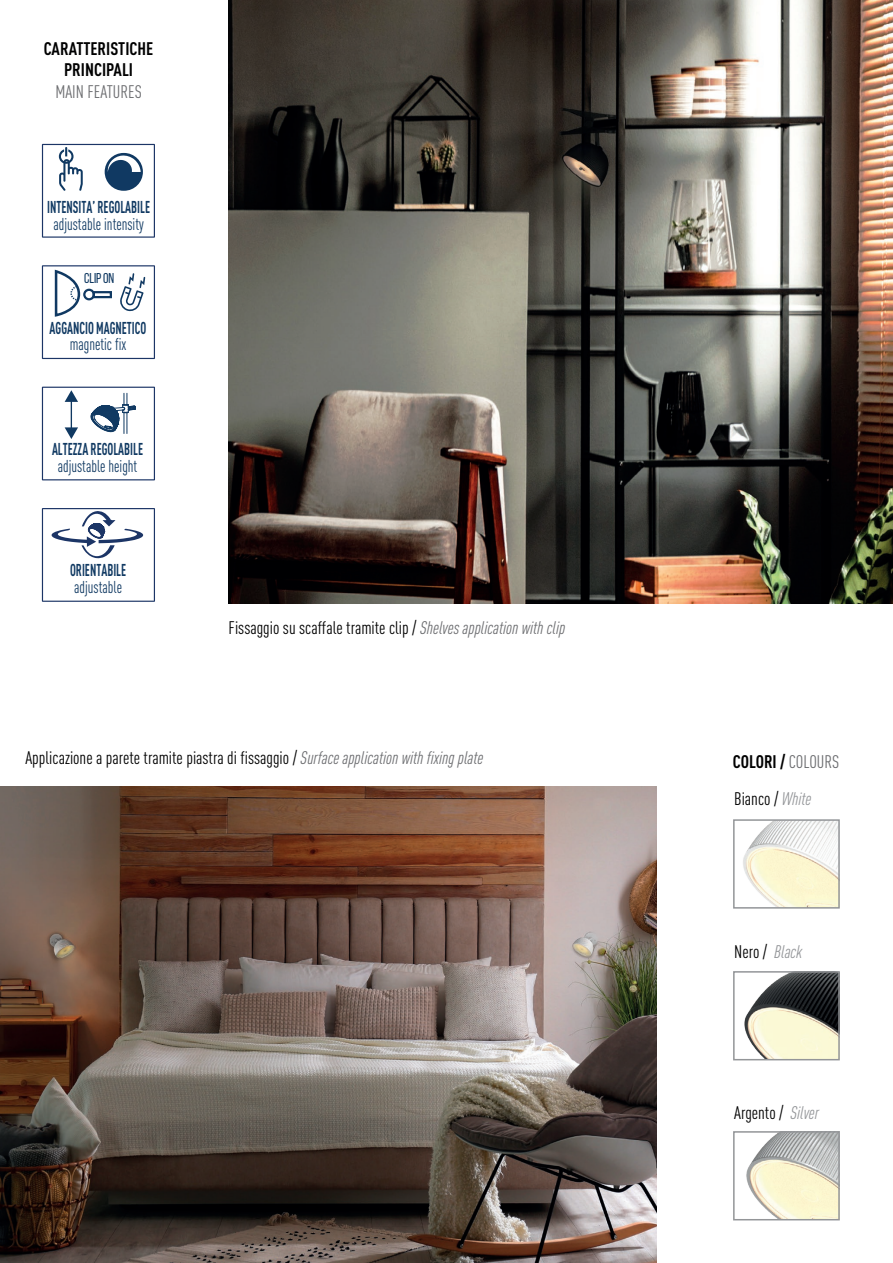
<style>
.page{position:relative;width:893px;height:1263px;background:#fff}
.page>*{position:absolute;margin:0;border:0;box-sizing:border-box;transform-origin:0 0}
.t1{font:condensed 18px "DIN Pro";color:#000001}
.t2{font:700 condensed 18px/21.6px "DIN Pro";color:#000001;text-align:center}
.t3{font:condensed 18px "DIN Pro";color:#6c6d70}
.t4{font:700 condensed 16.95px "DIN Pro";color:#103962;scale:.75 1}
.t5{font:condensed 16.95px "DIN Pro";color:#103962;scale:.9 1}
.t6{font:14.25px "Bebas Neue";letter-spacing:-.01em;color:#103962}
.s1{font-style:italic;color:#6c6d70}
.s2{font-weight:400;color:#6c6d70}
.s3{font-style:italic;color:#939598}
</style>
<div class="page">
<svg style="left:42px;top:144px;width:113px;height:94px"></svg>
<svg style="left:42px;top:265px;width:113px;height:94px"></svg>
<svg style="left:42px;top:387px;width:113px;height:93px"></svg>
<svg style="left:42px;top:508px;width:113px;height:94px"></svg>
<img style="left:229px;top:0;width:664px;height:604px">
<img style="left:0;top:787px;width:656px;height:476px">
<img style="left:743px;top:822px;width:94px;height:84px">
<div style="left:733px;top:819px;width:107px;height:90px;border:2px solid #939598"></div>
<img style="left:744px;top:974px;width:93px;height:83px">
<div style="left:733px;top:971px;width:107px;height:89px;border:2px solid #939598"></div>
<img style="left:746px;top:1134px;width:91px;height:83px">
<div style="left:733px;top:1131px;width:107px;height:89px;border:2px solid #939598"></div>
<p class="t2" style="left:44px;top:36px;width:111px">CARATTERISTICHE<br>PRINCIPALI</p>
<p class="t3" style="left:55px;top:79px;width:88px">MAIN FEATURES</p>
<p class="t4" style="left:47px;top:194px;width:139px">INTENSITA’ REGOLABILE</p>
<p class="t5" style="left:53px;top:212px;width:102px">adjustable intensity</p>
<p class="t6" style="left:84px;top:271px;width:32px">CLIP ON</p>
<p class="t4" style="left:50px;top:315px;width:131px">AGGANCIO MAGNETICO</p>
<p class="t5" style="left:70px;top:332px;width:64px">magnetic fix</p>
<p class="t4" style="left:52px;top:436px;width:123px">ALTEZZA REGOLABILE</p>
<p class="t5" style="left:58px;top:454px;width:90px">adjustable height</p>
<p class="t4" style="left:70px;top:557px;width:76px">ORIENTABILE</p>
<p class="t5" style="left:74px;top:575px;width:55px">adjustable</p>
<p class="t1" style="left:229px;top:614px;width:338px">Fissaggio su scaffale tramite clip / <span class="s1">Shelves application with clip</span></p>
<p class="t1" style="left:26px;top:745px;width:459px">Applicazione a parete tramite piastra di fissaggio / <span class="s1">Surface application with fixing plate</span></p>
<p class="t2" style="left:733px;top:749px;width:108px">COLORI / <span class="s2">COLOURS</span></p>
<p class="t1" style="left:734px;top:785px;width:79px">Bianco / <span class="s3">White</span></p>
<p class="t1" style="left:734px;top:939px;width:70px">Nero / <span class="s3">Black</span></p>
<p class="t1" style="left:734px;top:1100px;width:86px">Argento / <span class="s3">Silver</span></p>
</div>
